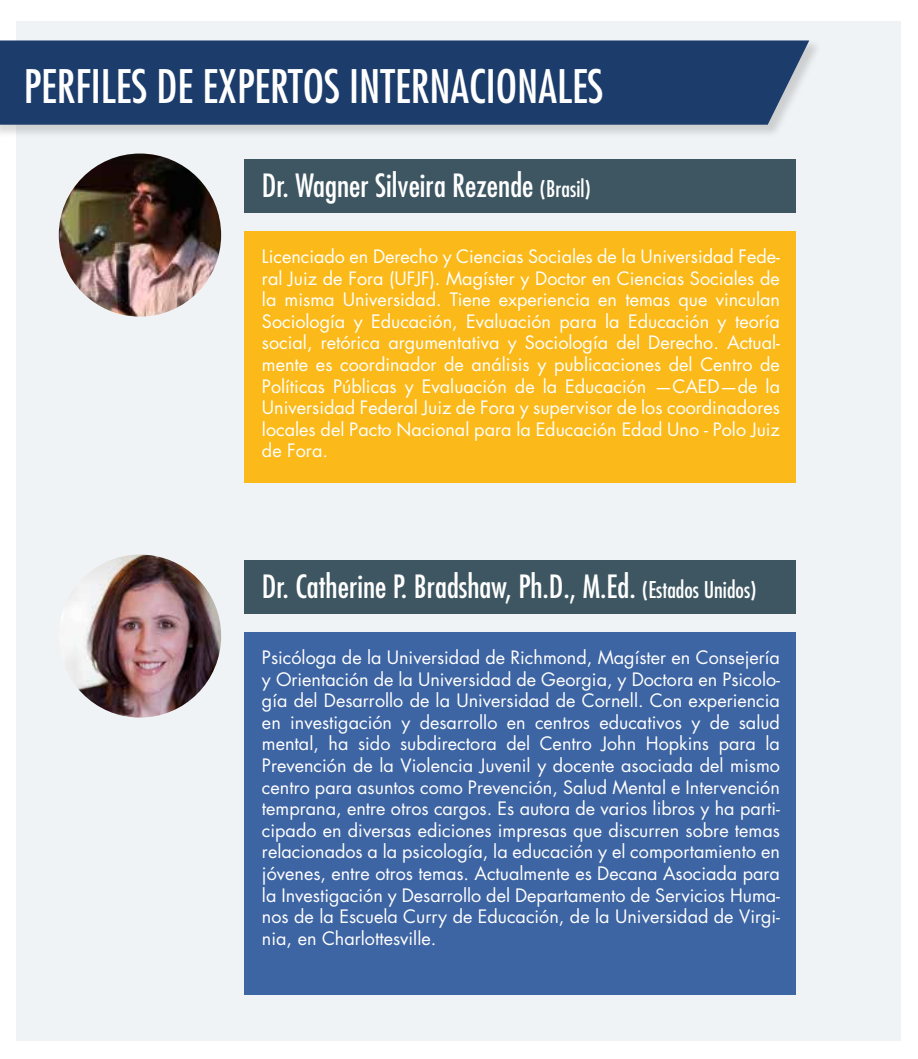
<style>
.page{position:relative;width:918px;height:1059px;background:#fff}
.page>*{position:absolute;margin:0;border:0;box-sizing:border-box;transform-origin:0 0}
.t1{font:condensed 45px "Futura Std";color:#fff}
.t2{font:condensed 31.2px "Futura Std";color:#fff}
.t3{font:18px/21.6px "Futura Std";color:#fff;text-align:justify}
.s1{font-size:22.5px}
</style>
<div class="page">
<div style="left:16px;top:21px;width:885px;height:1020px;background:#f0f3f5"></div>
<div style="left:0;top:40px;width:809px;height:85px;background:#1c3c6b"></div>
<div style="left:244px;top:159px;width:552px;height:54px;background:#3d5662"></div>
<div style="left:244px;top:232px;width:552px;height:251px;background:#fbba1a"></div>
<img style="left:59px;top:154px;width:162px;height:163px;border-radius:81px">
<div style="left:244px;top:560px;width:552px;height:53px;background:#3d5662"></div>
<div style="left:244px;top:633px;width:552px;height:362px;background:#3d64a3"></div>
<img style="left:59px;top:555px;width:162px;height:163px;border-radius:81px">
<h1 class="t1" style="left:24px;top:60px;width:581px">PERFILES DE EXPERTOS INTERNACIONALES</h1>
<h2 class="t2" style="left:262px;top:167px;width:330px">Dr. Wagner Silveira Rezende <span class="s1">(Brasil)</span></h2>
<p class="t3" style="left:262px;top:246px;width:520px">Licenciado en Derecho y Ciencias Sociales de la Universidad Fede&shy;ral Juiz de Fora (UFJF). Magíster y Doctor en Ciencias Sociales de la misma Universidad. Tiene experiencia en temas que vinculan Sociología y Educación, Evaluación para la Educación y teoría social, retórica argumentativa y Sociología del Derecho. Actual&shy;mente es coordinador de análisis y publicaciones del Centro de Políticas Públicas y Evaluación de la Educación —CAED—de la Universidad Federal Juiz de Fora y supervisor de los coordinadores locales del Pacto Nacional para la Educación Edad Uno - Polo Juiz de Fora.</p>
<h2 class="t2" style="left:262px;top:568px;width:496px">Dr. Catherine P. Bradshaw, Ph.D., M.Ed. <span class="s1">(Estados Unidos)</span></h2>
<p class="t3" style="left:262px;top:647px;width:520px">Psicóloga de la Universidad de Richmond, Magíster en Consejería y Orientación de la Universidad de Georgia, y Doctora en Psicolo&shy;gía del Desarrollo de la Universidad de Cornell. Con experiencia en investigación y desarrollo en centros educativos y de salud mental, ha sido subdirectora del Centro John Hopkins para la Prevención de la Violencia Juvenil y docente asociada del mismo centro para asuntos como Prevención, Salud Mental e Intervención temprana, entre otros cargos. Es autora de varios libros y ha parti&shy;cipado en diversas ediciones impresas que discurren sobre temas relacionados a la psicología, la educación y el comportamiento en jóvenes, entre otros temas. Actualmente es Decana Asociada para la Investigación y Desarrollo del Departamento de Servicios Huma&shy;nos de la Escuela Curry de Educación, de la Universidad de Virgi&shy;nia, en Charlottesville.</p>
</div>
